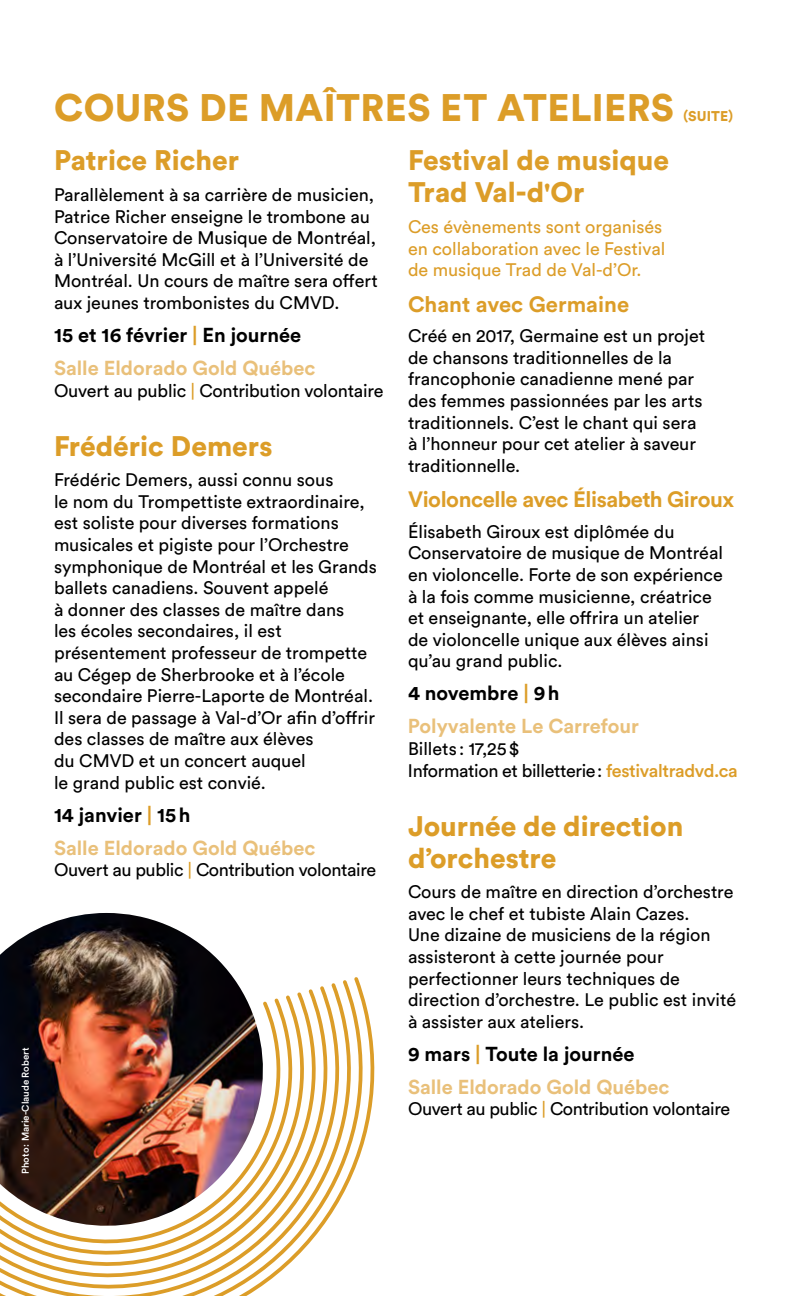
<style>
.page{position:relative;width:792px;height:1296px;background:#fff}
.page>*{position:absolute;margin:0;border:0;box-sizing:border-box;transform-origin:0 0}
.t1{font:900 38px "Circular Std";letter-spacing:.01em;color:#dc9d28}
.t2{font:900 28px/32px "Circular Std";color:#dc9d28}
.t3{font:700 22px "Circular Std";letter-spacing:-.02em;color:#dc9d28}
.t4{font:700 22px "Circular Std";color:#dc9d28}
.t5{font:700 20px/33px "Circular Std";color:#e9c07a}
.t6{font:18px/21.6px "Circular Std";color:#000}
.t7{font:18px/21.6px "Circular Std";letter-spacing:-.02em;color:#000}
.t8{font:18px/21.6px "Circular Std";color:#dc9d28}
.t9{font:900 14px "Circular Std";letter-spacing:.01em;color:#dc9d28}
.t10{font:500 9.8px "Circular Std";color:#fff}
.s1{color:#000}
.s2{color:#dc9d28}
.s3{font-weight:500;color:#dc9d28}
</style>
<div class="page">
<img style="left:0;top:913px;width:231px;height:61px">
<img style="left:0;top:974px;width:375px;height:322px">
<p class="t10" style="left:19px;top:1174px;width:128px;rotate:-90deg">Photo: Marie-Claude Robert</p>
<h1 class="t1" style="left:54px;top:82px;width:621px">COURS DE MAÎTRES ET ATELIERS</h1>
<p class="t9" style="left:684px;top:107px;width:51px">(SUITE)</p>
<h2 class="t2" style="left:54px;top:144px;width:187px">Patrice Richer</h2>
<p class="t6" style="left:54px;top:184px;width:325px">Parallèlement à sa carrière de musicien, Patrice Richer enseigne le trombone au Conservatoire de Musique de Montréal, à l’Université McGill et à l’Université de Montréal. Un cours de maître sera offert aux jeunes trombonistes du CMVD.</p>
<p class="t5" style="left:54px;top:318px;width:263px"><span class="s1">15 et 16 février</span> <span class="s2">|</span> <span class="s1">En journée<br></span>Salle Eldorado Gold Québec</p>
<p class="t6" style="left:54px;top:379px;width:331px">Ouvert au public <span class="s2">|</span> Contribution volontaire</p>
<h2 class="t2" style="left:54px;top:429px;width:220px">Frédéric Demers</h2>
<p class="t6" style="left:54px;top:469px;width:324px">Frédéric Demers, aussi connu sous<br>le nom du Trompettiste extraordinaire, est soliste pour diverses formations musicales et pigiste pour l’Orchestre symphonique de Montréal et les Grands ballets canadiens. Souvent appelé<br>à donner des classes de maître dans<br>les écoles secondaires, il est présentement professeur de trompette au Cégep de Sherbrooke et à l’école secondaire Pierre-Laporte de Montréal.<br>Il sera de passage à Val-d’Or afin d’offrir des classes de maître aux élèves<br>du CMVD et un concert auquel<br>le grand public est convié.</p>
<p class="t5" style="left:54px;top:798px;width:263px"><span class="s1">14 janvier</span> <span class="s2">|</span> <span class="s1">15h<br></span>Salle Eldorado Gold Québec</p>
<p class="t7" style="left:54px;top:859px;width:324px">Ouvert au public <span class="s2">|</span> Contribution volontaire</p>
<h2 class="t2" style="left:408px;top:144px;width:263px">Festival de musique<br>Trad Val-d'Or</h2>
<p class="t8" style="left:408px;top:216px;width:259px">Ces évènements sont organisés en collaboration avec le Festival de musique Trad de Val-d’Or.</p>
<p class="t4" style="left:408px;top:290px;width:223px">Chant avec Germaine</p>
<p class="t6" style="left:408px;top:325px;width:299px">Créé en 2017, Germaine est un projet de chansons traditionnelles de la francophonie canadienne mené par des femmes passionnées par les arts traditionnels. C’est le chant qui sera à l’honneur pour cet atelier à saveur traditionnelle.</p>
<p class="t3" style="left:408px;top:485px;width:328px">Violoncelle avec Élisabeth Giroux</p>
<p class="t6" style="left:408px;top:520px;width:317px">Élisabeth Giroux est diplômée du Conservatoire de musique de Montréal en violoncelle. Forte de son expérience à la fois comme musicienne, créatrice et enseignante, elle offrira un atelier de violoncelle unique aux élèves ainsi qu’au grand public.</p>
<p class="t5" style="left:408px;top:676px;width:233px"><span class="s1">4 novembre</span> <span class="s2">|</span> <span class="s1">9h<br></span>Polyvalente Le Carrefour</p>
<p class="t7" style="left:408px;top:738px;width:331px">Billets : 17,25$<br>Information et billetterie: <span class="s3">festivaltradvd.ca</span></p>
<h2 class="t2" style="left:408px;top:809px;width:277px">Journée de direction d’orchestre</h2>
<p class="t6" style="left:408px;top:881px;width:330px">Cours de maître en direction d’orchestre avec le chef et tubiste Alain Cazes.<br>Une dizaine de musiciens de la région assisteront à cette journée pour perfectionner leurs techniques de direction d’orchestre. Le public est invité à assister aux ateliers.</p>
<p class="t5" style="left:408px;top:1037px;width:263px"><span class="s1">9 mars</span> <span class="s2">|</span> <span class="s1">Toute la journée<br></span>Salle Eldorado Gold Québec</p>
<p class="t7" style="left:408px;top:1098px;width:324px">Ouvert au public <span class="s2">|</span> Contribution volontaire</p>
</div>
